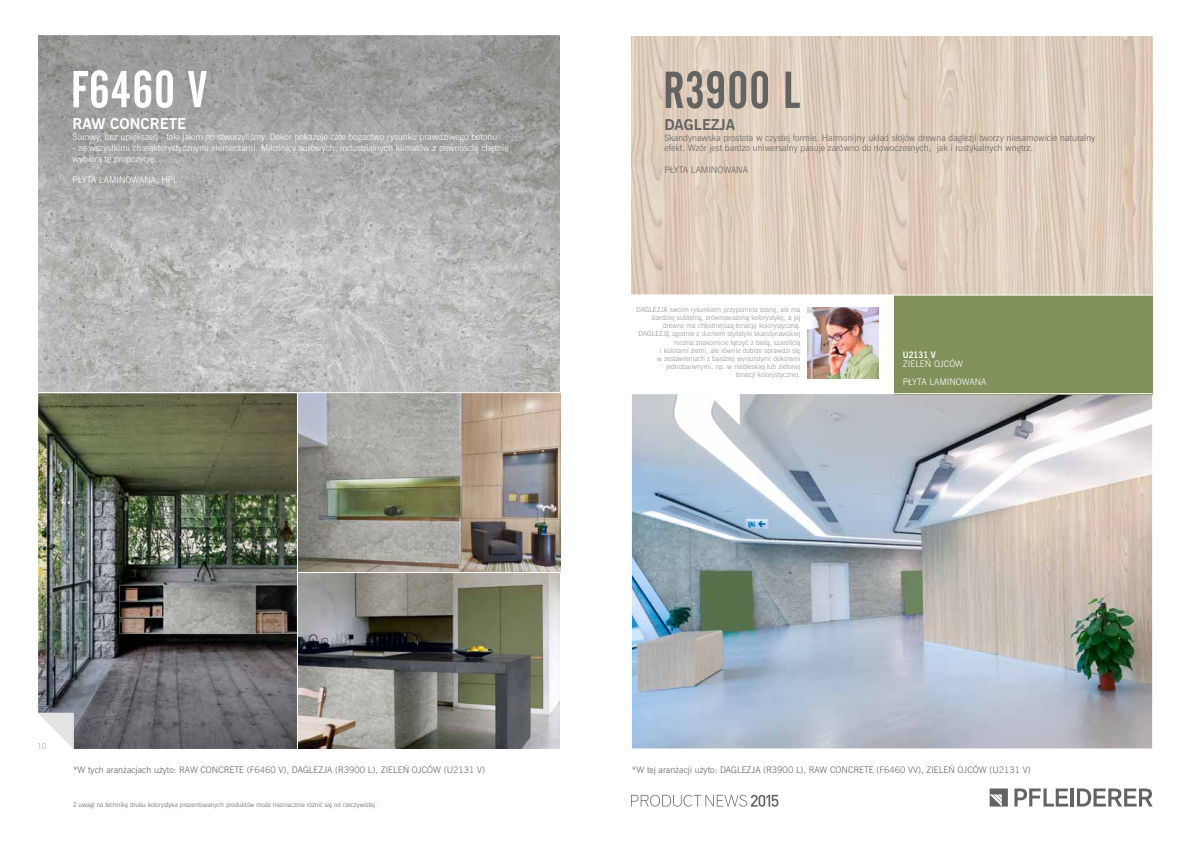
<style>
.page{position:relative;width:1191px;height:842px;background:#fff}
.page>*{position:absolute;margin:0;border:0;box-sizing:border-box;transform-origin:0 0}
.t1{font:51.4px "Alternate Gothic No 2 PL";letter-spacing:.02em;color:#fff}
.t2{font:51.4px "Alternate Gothic No 2 PL";letter-spacing:.02em;color:#636362}
.t3{font:700 15px "News Gothic PL";color:#fff}
.t4{font:700 15px "News Gothic PL";color:#636362}
.t5{font:300 9px/10.8px "News Gothic PL";color:#636362}
.t6{font:300 9px/10.8px "News Gothic PL";color:#fff}
.t7{font:700 9px "News Gothic PL";color:#fff;scale:.9 1}
.t8{font:300 9px "Myriad Pro";color:#919292}
.t9{font:300 7px/8.1px "News Gothic PL";color:#919292;text-align:right}
.t10{font:300 6.5px "News Gothic PL";color:#636362}
.s1{font-weight:700;color:#fff}
</style>
<div class="page">
<img style="left:38px;top:262px;width:522px;height:487px">
<svg style="left:38px;top:35px;width:522px;height:227px;background:#a7a8a7"></svg>
<img style="left:632px;top:394px;width:520px;height:354px">
<svg style="left:38px;top:713px;width:36px;height:36px"></svg>
<img style="left:298px;top:393px;width:262px;height:179px">
<svg style="left:298px;top:573px;width:261px;height:176px;background:#7f7f77"></svg>
<hr style="left:297px;top:572px;width:265px;height:1px;background:#fff">
<hr style="left:28px;top:392px;width:541px;height:1px;background:#fff">
<img style="left:631px;top:36px;width:521px;height:258px">
<svg style="left:632px;top:307px;width:262px;height:118px"></svg>
<div style="left:894px;top:296px;width:258px;height:97px;background:#81915c"></div>
<img style="left:808px;top:308px;width:70px;height:70px">
<hr style="left:623px;top:393px;width:541px;height:1px;background:#fff">
<hr style="left:297px;top:392px;width:1px;height:362px;background:#fff">
<svg style="left:989px;top:788px;width:18px;height:18px"></svg>
<svg style="left:1014px;top:788px;width:54px;height:18px"></svg>
<hr style="left:1070px;top:788px;width:3px;height:18px;background:#636362">
<svg style="left:1077px;top:788px;width:75px;height:18px"></svg>
<svg style="left:631px;top:795px;width:147px;height:12px"></svg>
<h1 class="t1" style="left:71px;top:61px;width:138px">F6460 V</h1>
<h2 class="t3" style="left:73px;top:115px;width:115px">RAW CONCRETE</h2>
<p class="t6" style="left:73px;top:131px;width:426px">Surowy, bez upi´kszeƒ - taki jakim go stworzyliÊmy. Dekor pokazuje ca∏e bogactwo rysunku prawdziwego betonu</p>
<p class="t6" style="left:73px;top:142px;width:437px">- ze wszystkimi charakterystycznymi elementami. MiłoÊnicy surowych, industrialnych klimatów z pewnoÊcià ch´tnie wybiorà t´ propozycj´.</p>
<p class="t6" style="left:73px;top:174px;width:107px">PŁYTA LAMINOWANA, HPL</p>
<h1 class="t2" style="left:663px;top:62px;width:139px">R3900 L</h1>
<h2 class="t4" style="left:664px;top:115px;width:72px">DAGLEZJA</h2>
<p class="t5" style="left:664px;top:132px;width:432px">Skandynawska prostota w czystej formie. Harmonijny układ słojów drewna daglezji tworzy niesamowicie naturalny efekt. Wzór jest bardzo uniwersalny pasuje zarówno do nowoczesnych, jak i rustykalnych wn´trz.</p>
<p class="t5" style="left:664px;top:164px;width:85px">PŁYTA LAMINOWANA</p>
<p class="t9" style="left:636px;top:306px;width:166px">DAGLEZJA swoim rysunkiem przypomina sosn´, ale ma bardziej subtelnà, zrównowa˝onà kolorystyk´, a jej drewno ma chłodniejszà tonacj´ kolorystycznà.<br>DAGLEZJ¢ zgodnie z duchem stylistyki skandynawskiej mo˝na znakomicie łàczyç z bielà, szaroÊcià<br>i kolorami ziemi, ale równie dobrze sprawdzi si´<br>w zestawieniach z bardziej wyrazistymi dekorami jednobarwnymi, np. w niebieskiej lub zielonej<br>tonacji kolorystycznej.</p>
<p class="t7" style="left:903px;top:349px;width:38px">U2131 V</p>
<p class="t6" style="left:903px;top:354px;width:85px;line-height:18px">ZIELE¡ OJCÓW<br>PŁYTA LAMINOWANA</p>
<p class="t8" style="left:38px;top:740px;width:10px">10</p>
<p class="t5" style="left:73px;top:764px;width:441px">*W tych aran˝acjach u˝yto: RAW CONCRETE (F6460 V), DAGLEZJA (R3900 L), ZIELE¡ OJCÓW (U2131 V)<span class="s1">2131 V</span></p>
<p class="t5" style="left:632px;top:764px;width:405px">*W tej aran˝acji u˝yto: DAGLEZJA (R3900 L), RAW CONCRETE (F6460 VV), ZIELE¡ OJCÓW (U2131 V)<span class="s1">2</span></p>
<p class="t10" style="left:73px;top:800px;width:306px">Z uwagi na technik´ druku kolorystyka prezentowanych produktów mo˝e nieznacznie ró˝niç si´ od rzeczywistej.</p>
</div>
